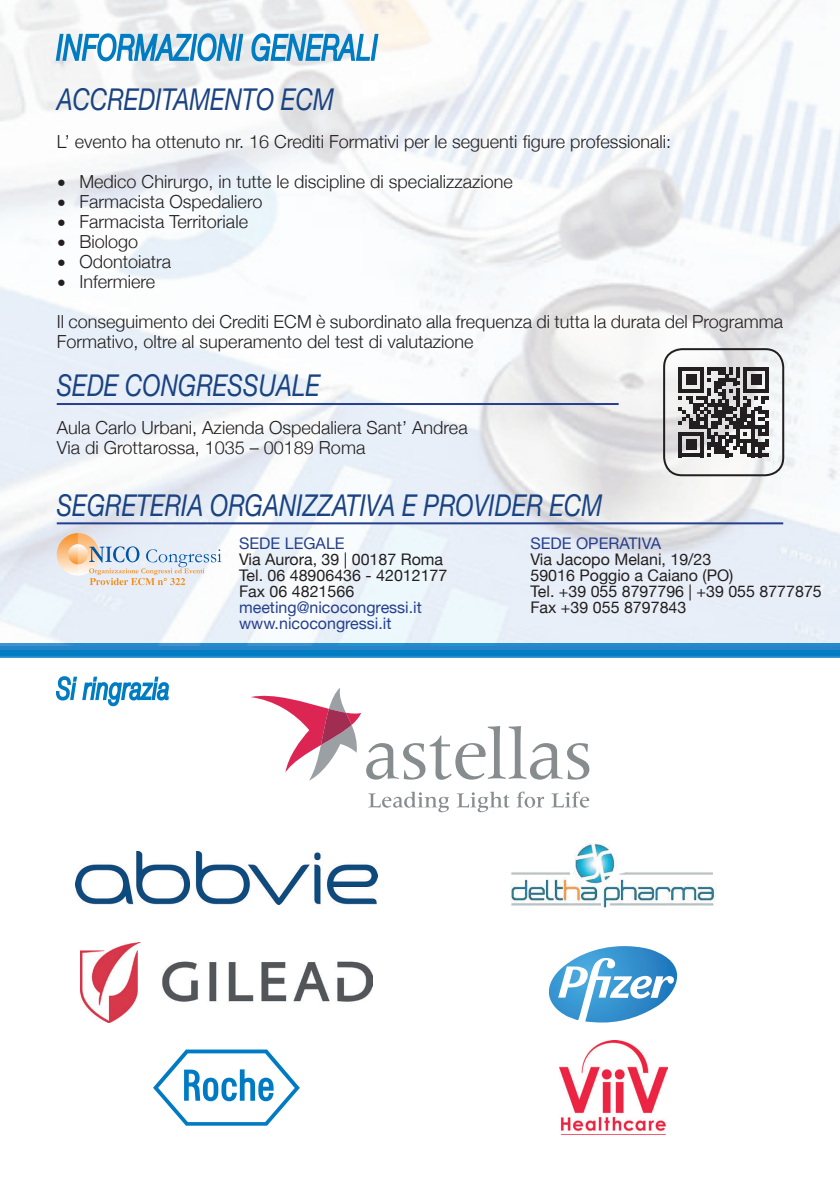
<style>
.page{position:relative;width:840px;height:1191px;background:#fff}
.page>*{position:absolute;margin:0;border:0;box-sizing:border-box;transform-origin:0 0}
.t1{font:italic 30px "Helvetica Neue";color:#1a4382;scale:.8 1}
.t2{font:300 18px/20px "Helvetica Neue";color:#231f20}
.t3{font:16px/16px "Helvetica Neue";color:#231f20}
.t4{font:16px/16px "Helvetica Neue";color:#253f8e}
.s1{font-family:"Minion Pro";font-weight:400;font-size:24px}
</style>
<div class="page">
<div style="left:0;top:644px;width:839px;height:13px;background:#007cc2"></div>
<hr style="left:0;top:656px;width:839px;height:2px;background:#228dcd">
<img style="left:0;top:0;width:839px;height:649px">
<svg style="left:548px;top:946px;width:130px;height:77px"></svg>
<svg style="left:368px;top:791px;width:81px;height:21px"></svg>
<svg style="left:456px;top:791px;width:53px;height:21px"></svg>
<svg style="left:516px;top:791px;width:27px;height:16px"></svg>
<svg style="left:551px;top:791px;width:38px;height:16px"></svg>
<svg style="left:251px;top:688px;width:338px;height:92px"></svg>
<img style="left:511px;top:843px;width:205px;height:65px">
<img style="left:76px;top:851px;width:301px;height:53px">
<svg style="left:153px;top:1049px;width:147px;height:76px"></svg>
<img style="left:559px;top:1041px;width:108px;height:91px">
<img style="left:81px;top:943px;width:291px;height:79px">
<svg style="left:54px;top:2px;width:190px;height:83px"></svg>
<svg style="left:250px;top:2px;width:129px;height:83px"></svg>
<svg style="left:56px;top:676px;width:113px;height:31px"></svg>
<hr style="left:57px;top:403px;width:561px;height:2px;background:#253f8e">
<svg style="left:678px;top:367px;width:90px;height:90px;background:#767474"></svg>
<div style="left:662px;top:348px;width:121px;height:128px;border:2px solid #231f20;border-radius:18px"></div>
<hr style="left:57px;top:522px;width:725px;height:2px;background:#253f8e">
<svg style="left:57px;top:533px;width:164px;height:52px;background:#dfdcd9"></svg>
<h1 class="t1" style="left:57px;top:78px;width:348px">ACCREDITAMENTO ECM</h1>
<p class="t2" style="left:57px;top:130px;width:615px">L’ evento ha ottenuto nr. 16 Crediti Formativi per le seguenti figure professionali:</p>
<p class="t2" style="left:57px;top:170px;width:457px"><span class="s1">•</span> Medico Chirurgo, in tutte le discipline di specializzazione</p>
<p class="t2" style="left:57px;top:190px;width:207px"><span class="s1">•</span> Farmacista Ospedaliero</p>
<p class="t2" style="left:57px;top:210px;width:193px"><span class="s1">•</span> Farmacista Territoriale</p>
<p class="t2" style="left:57px;top:230px;width:83px"><span class="s1">•</span> Biologo</p>
<p class="t2" style="left:57px;top:250px;width:116px"><span class="s1">•</span> Odontoiatra</p>
<p class="t2" style="left:57px;top:270px;width:100px"><span class="s1">•</span> Infermiere</p>
<p class="t2" style="left:57px;top:310px;width:727px">Il conseguimento dei Crediti ECM è subordinato alla frequenza di tutta la durata del Programma<br>Formativo, oltre al superamento del test di valutazione</p>
<h1 class="t1" style="left:57px;top:364px;width:330px">SEDE CONGRESSUALE</h1>
<p class="t2" style="left:57px;top:416px;width:412px">Aula Carlo Urbani, Azienda Ospedaliera Sant’ Andrea<br>Via di Grottarossa, 1035 – 00189 Roma</p>
<h1 class="t1" style="left:57px;top:483px;width:683px">SEGRETERIA ORGANIZZATIVA E PROVIDER ECM</h1>
<p class="t4" style="left:239px;top:536px;width:107px">SEDE LEGALE</p>
<p class="t3" style="left:239px;top:552px;width:210px">Via Aurora, 39 | 00187 Roma<br>Tel. 06 48906436 - 42012177<br>Fax 06 4821566</p>
<p class="t4" style="left:239px;top:600px;width:184px">meeting@nicocongressi.it www.nicocongressi.it</p>
<p class="t4" style="left:530px;top:536px;width:132px">SEDE OPERATIVA</p>
<p class="t3" style="left:530px;top:552px;width:293px">Via Jacopo Melani, 19/23<br>59016 Poggio a Caiano (PO)<br>Tel. +39 055 8797796 | +39 055 8777875<br>Fax +39 055 8797843</p>
</div>
